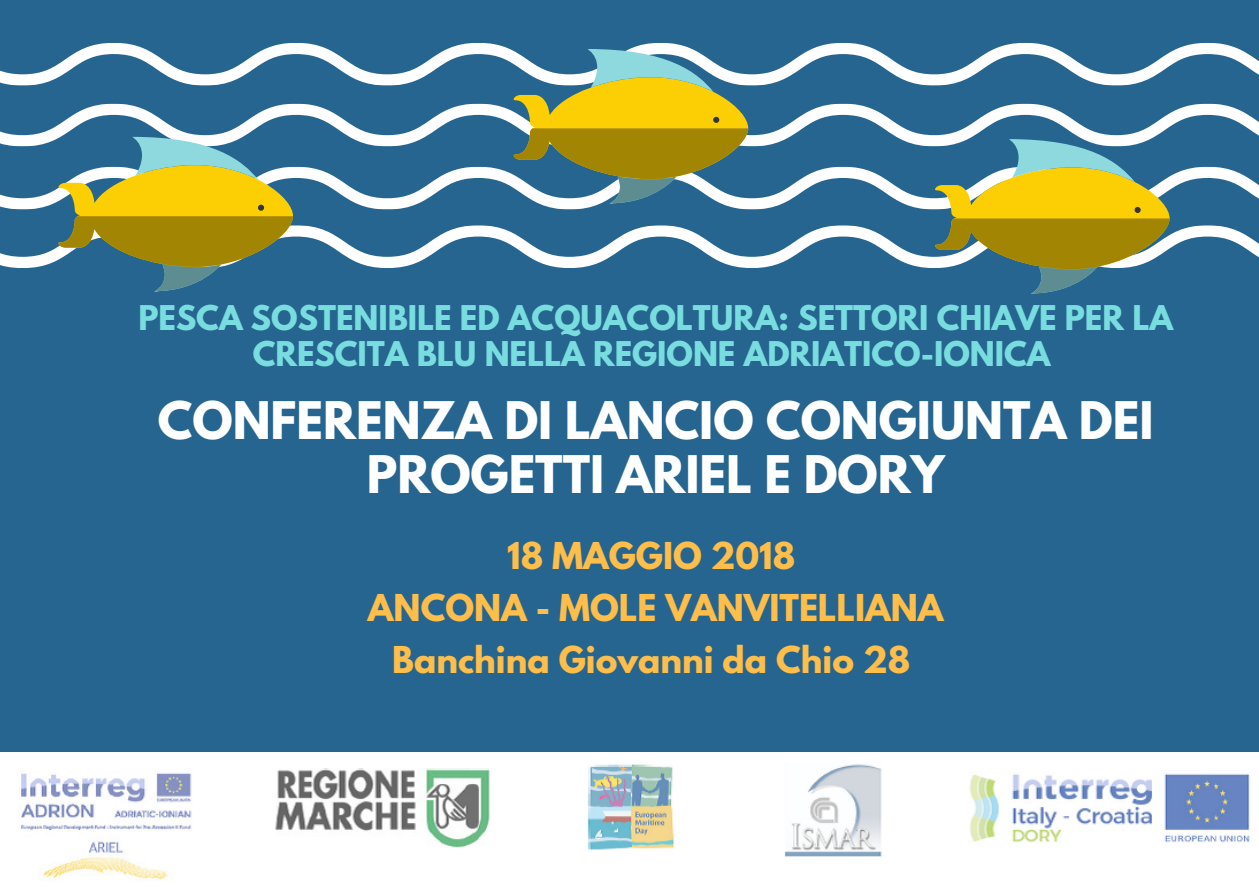
<style>
.page{position:relative;width:1259px;height:893px;background:#25658f}
.page>*{position:absolute;margin:0;border:0;box-sizing:border-box;transform-origin:0 0}
.t1{font:700 45.9px/54px "League Spartan";color:#fff;text-align:center}
.t2{font:700 32.7px/51.9px "League Spartan";color:#ffbd4a;text-align:center}
.t3{font:700 30.3px/36px "League Spartan";color:#79dde0;text-align:center}
</style>
<div class="page">
<svg style="left:0;top:104px;width:1259px;height:42px"></svg>
<svg style="left:0;top:167px;width:1259px;height:42px"></svg>
<svg style="left:0;top:225px;width:1259px;height:43px"></svg>
<svg style="left:0;top:43px;width:1259px;height:43px"></svg>
<svg style="left:57px;top:137px;width:236px;height:154px"></svg>
<svg style="left:512px;top:49px;width:236px;height:154px"></svg>
<svg style="left:933px;top:139px;width:236px;height:154px"></svg>
<img style="left:0;top:752px;width:1259px;height:140px">
<p class="t3" style="left:138px;top:303px;width:1036px">PESCA SOSTENIBILE ED ACQUACOLTURA: SETTORI CHIAVE PER LA<br>CRESCITA BLU NELLA REGIONE ADRIATICO-IONICA</p>
<h1 class="t1" style="left:158px;top:400px;width:997px">CONFERENZA DI LANCIO CONGIUNTA DEI<br>PROGETTI ARIEL E DORY</h1>
<p class="t2" style="left:368px;top:534px;width:577px">18 MAGGIO 2018<br>ANCONA - MOLE VANVITELLIANA<br>Banchina Giovanni da Chio 28</p>
</div>
